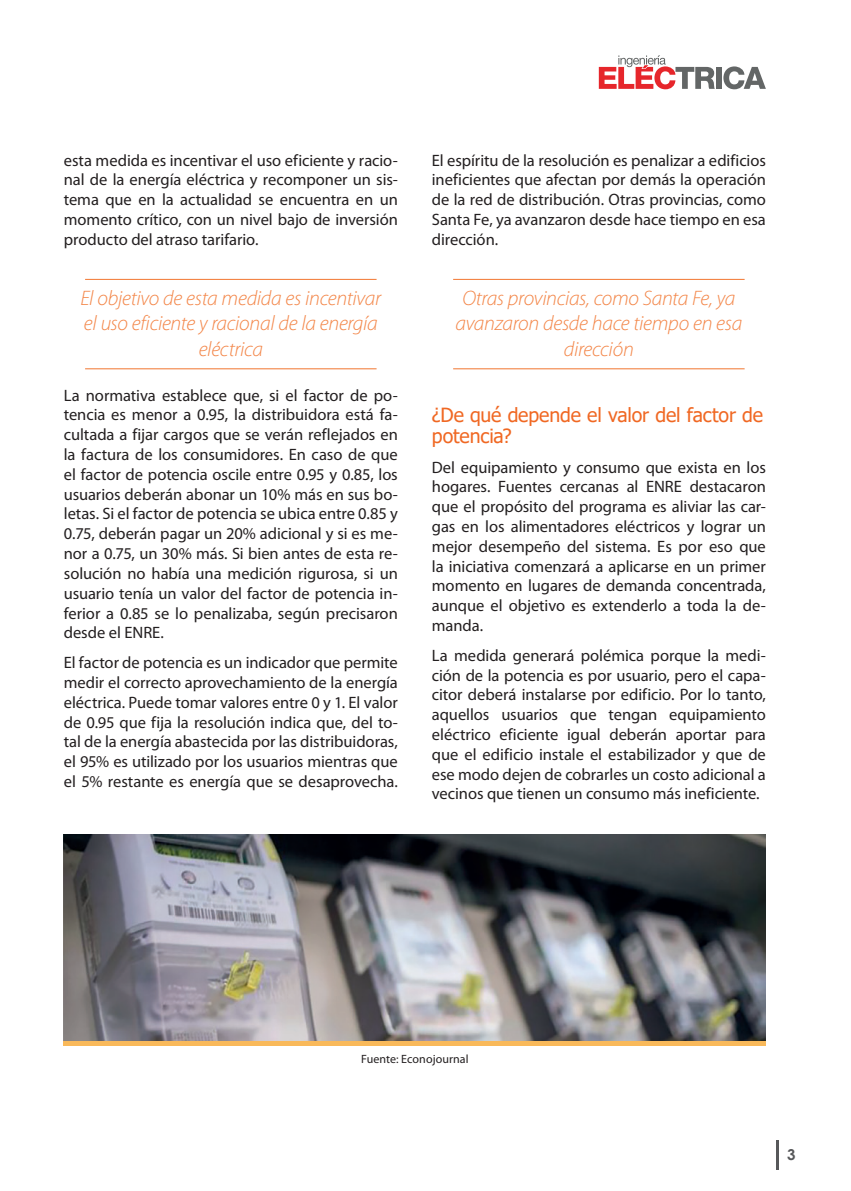
<style>
.page{position:relative;width:851px;height:1191px;background:#fff}
.page>*{position:absolute;margin:0;border:0;box-sizing:border-box;transform-origin:0 0}
.Destacado{font:italic 300 21px/25.2px "Myriad Pro";letter-spacing:-.015em;color:#f38547;text-align:center}
.Subtitulo{font:19.5px/21px "Tahoma";letter-spacing:-.005em;color:#f06823}
.Texto{font:16.5px/19.8px "Myriad Pro";letter-spacing:-.005em;color:#231f20;text-align:justify}
.t1{font:700 15px "Century Gothic";color:#57585a}
.Imágenes_fuente{font:12px "Myriad Pro";letter-spacing:.005em;color:#231f20}
</style>
<div class="page">
<hr style="left:776px;top:1140px;width:2px;height:29px;background:#57585a">
<div style="left:715px;top:67px;width:6px;height:22px;background:#636666"></div>
<svg style="left:723px;top:66px;width:42px;height:23px"></svg>
<svg style="left:598px;top:55px;width:116px;height:34px"></svg>
<hr style="left:85px;top:279px;width:291px;height:1px;background:#f38547">
<hr style="left:85px;top:368px;width:291px;height:1px;background:#f38547">
<hr style="left:453px;top:279px;width:291px;height:1px;background:#f38547">
<hr style="left:453px;top:368px;width:291px;height:1px;background:#f38547">
<img style="left:64px;top:834px;width:701px;height:206px">
<hr style="left:64px;top:1041px;width:701px;height:4px;background:#f9b95a">
<p class="Texto" style="left:64px;top:150px;width:335px">esta medida es incentivar el uso eficiente y racio&shy;nal de la energía eléctrica y recomponer un sis&shy;tema que en la actualidad se encuentra en un momento crítico, con un nivel bajo de inversión producto del atraso tarifario.</p>
<p class="Destacado" style="left:81px;top:285px;width:302px">El objetivo de esta medida es incentivar el uso eficiente y racional de la energía eléctrica</p>
<p class="Texto" style="left:64px;top:385px;width:335px">La normativa establece que, si el factor de po&shy;tencia es menor a 0.95, la distribuidora está fa&shy;cultada a fijar cargos que se verán reflejados en la factura de los consumidores. En caso de que el factor de potencia oscile entre 0.95 y 0.85, los usuarios deberán abonar un 10% más en sus bo&shy;letas. Si el factor de potencia se ubica entre 0.85 y 0.75, deberán pagar un 20% adicional y si es me&shy;nor a 0.75, un 30% más. Si bien antes de esta re&shy;solución no había una medición rigurosa, si un usuario tenía un valor del factor de potencia in&shy;ferior a 0.85 se lo penalizaba, según precisaron desde el ENRE.</p>
<p class="Texto" style="left:64px;top:653px;width:335px">El factor de potencia es un indicador que permite medir el correcto aprovechamiento de la energía eléctrica. Puede tomar valores entre 0 y 1. El valor de 0.95 que fija la resolución indica que, del to&shy;tal de la energía abastecida por las distribuidoras, el 95% es utilizado por los usuarios mientras que el 5% restante es energía que se desaprovecha.</p>
<p class="Texto" style="left:432px;top:150px;width:335px">El espíritu de la resolución es penalizar a edificios ineficientes que afectan por demás la operación de la red de distribución. Otras provincias, como Santa Fe, ya avanzaron desde hace tiempo en esa dirección.</p>
<p class="Destacado" style="left:455px;top:285px;width:288px">Otras provincias, como Santa Fe, ya avanzaron desde hace tiempo en esa dirección</p>
<p class="Subtitulo" style="left:432px;top:405px;width:332px">¿De qué depende el valor del factor de potencia?</p>
<p class="Texto" style="left:432px;top:457px;width:335px">Del equipamiento y consumo que exista en los hogares. Fuentes cercanas al ENRE destacaron que el propósito del programa es aliviar las car&shy;gas en los alimentadores eléctricos y lograr un mejor desempeño del sistema. Es por eso que la iniciativa comenzará a aplicarse en un primer momento en lugares de demanda concentrada, aunque el objetivo es extenderlo a toda la de&shy;manda.</p>
<p class="Texto" style="left:432px;top:645px;width:335px">La medida generará polémica porque la medi&shy;ción de la potencia es por usuario, pero el capa&shy;citor deberá instalarse por edificio. Por lo tanto, aquellos usuarios que tengan equipamiento eléctrico eficiente igual deberán aportar para que el edificio instale el estabilizador y que de ese modo dejen de cobrarles un costo adicional a vecinos que tienen un consumo más ineficiente.</p>
<p class="Imágenes_fuente" style="left:361px;top:1052px;width:109px">Fuente: Econojournal</p>
<p class="t1" style="left:787px;top:1143px;width:10px">3</p>
</div>
